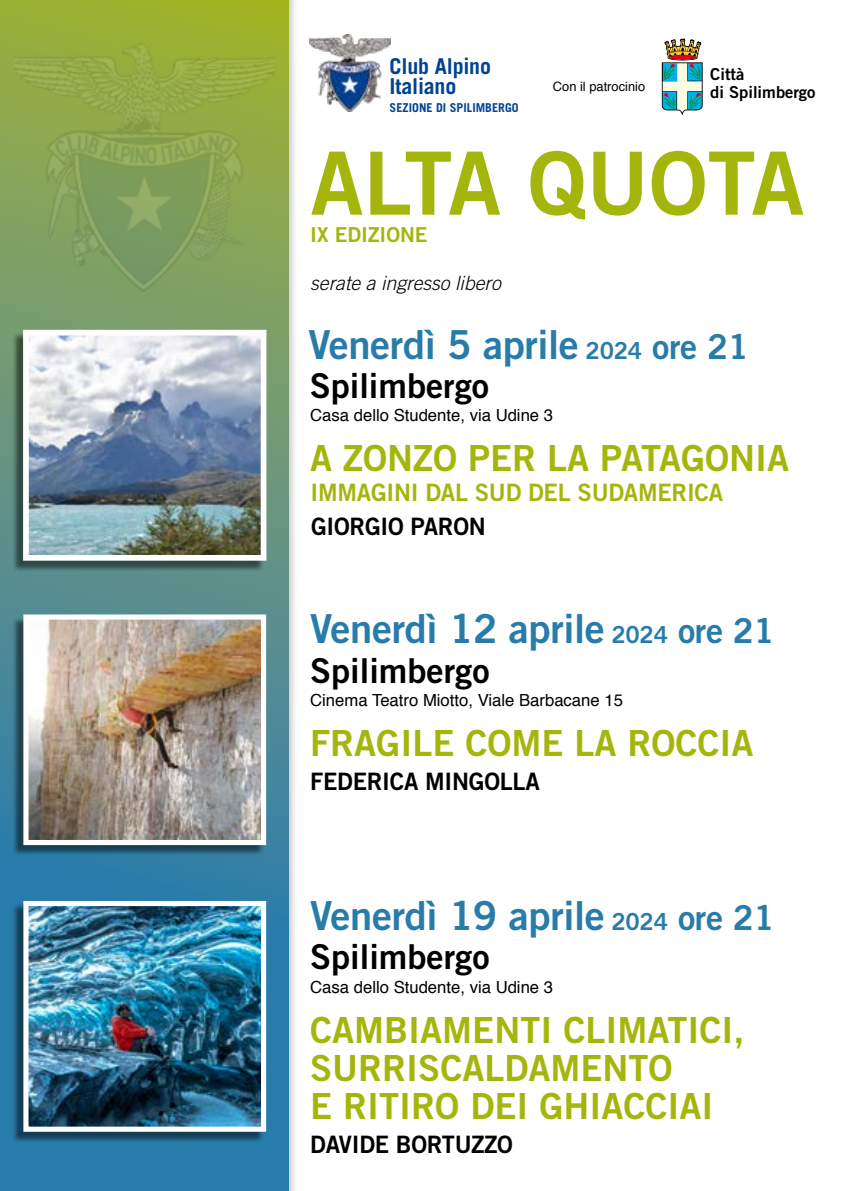
<style>
.page{position:relative;width:851px;height:1191px;background:#fff}
.page>*{position:absolute;margin:0;border:0;box-sizing:border-box;transform-origin:0 0}
.t1{font:87.2px "Trade Gothic LT Std Bd 2";color:#a4b60b}
.t2{font:40px "Trade Gothic LT Std Bd 2";letter-spacing:-.01em;color:#287caa}
.t3{font:36px/38px "Trade Gothic LT Std Bd 2";color:#a4b60b}
.t4{font:34.4px "Trade Gothic LT Std Bd 2";color:#000}
.t5{font:24px "Trade Gothic LT Std Bd 2";letter-spacing:-.01em;color:#000}
.t6{font:24px "Trade Gothic LT Std Bd 2";letter-spacing:-.01em;color:#a4b60b}
.t7{font:700 21.8px/20.2px "Trade Gothic LT Std";letter-spacing:-.01em;color:#004292}
.t8{font:20.6px "Trade Gothic LT Std Bd 2";color:#a4b60b}
.t9{font:italic 300 19.6px "Trade Gothic LT Std";color:#000}
.t10{font:16.6px "Helvetica";color:#000}
.t11{font:16.6px/18.4px "Trade Gothic LT Std Bd 2";color:#000}
.t12{font:12.8px "Helvetica";color:#000}
.t13{font:700 12.2px "Trade Gothic LT Std";color:#004292}
.s1{font-size:23.6px}
.s2{font-size:34.4px}
</style>
<div class="page">
<div style="left:0;top:0;width:298px;height:1191px;background:#000;opacity:.2"></div>
<svg style="left:0;top:0;width:288px;height:1191px;background:#589082"></svg>
<img style="left:14px;top:43px;width:261px;height:248px">
<img style="left:310px;top:35px;width:80px;height:76px">
<div style="left:12px;top:617px;width:252px;height:239px;background:#000;opacity:.5"></div>
<img style="left:29px;top:620px;width:231px;height:219px">
<div style="left:23px;top:614px;width:243px;height:231px;border:5px solid #fff"></div>
<div style="left:12px;top:903px;width:252px;height:240px;background:#000;opacity:.5"></div>
<img style="left:29px;top:907px;width:231px;height:218px">
<div style="left:23px;top:901px;width:243px;height:230px;border:5px solid #fff"></div>
<div style="left:12px;top:332px;width:252px;height:240px;background:#000;opacity:.5"></div>
<img style="left:30px;top:337px;width:229px;height:216px">
<div style="left:23px;top:330px;width:243px;height:230px;border:6px solid #fff"></div>
<svg style="left:661px;top:38px;width:41px;height:78px"></svg>
<p class="t7" style="left:389px;top:56px;width:103px">Club Alpino<br>Italiano</p>
<p class="t13" style="left:389px;top:100px;width:131px">SEZIONE DI SPILIMBERGO</p>
<p class="t12" style="left:553px;top:76px;width:94px">Con il patrocinio</p>
<p class="t11" style="left:710px;top:64px;width:107px">Città<br>di Spilimbergo</p>
<h1 class="t1" style="left:310px;top:129px;width:495px">ALTA QUOTA</h1>
<p class="t8" style="left:310px;top:222px;width:119px">IX EDIZIONE</p>
<p class="t9" style="left:310px;top:272px;width:192px">serate a ingresso libero</p>
<p class="t2" style="left:308px;top:319px;width:441px">Venerdì 5 aprile <span class="s1">2024</span> <span class="s2">ore 21</span></p>
<p class="t4" style="left:309px;top:364px;width:181px">Spilimbergo</p>
<p class="t10" style="left:310px;top:402px;width:244px">Casa dello Studente, via Udine 3</p>
<p class="t3" style="left:310px;top:439px;width:480px">A ZONZO PER LA PATAGONIA</p>
<p class="t6" style="left:310px;top:478px;width:414px">IMMAGINI DAL SUD DEL SUDAMERICA</p>
<p class="t5" style="left:311px;top:511px;width:176px">GIORGIO PARON</p>
<p class="t2" style="left:310px;top:604px;width:466px">Venerdì 12 aprile <span class="s1">2024</span> <span class="s2">ore 21</span></p>
<p class="t4" style="left:310px;top:649px;width:181px">Spilimbergo</p>
<p class="t10" style="left:310px;top:687px;width:314px">Cinema Teatro Miotto, Viale Barbacane 15</p>
<p class="t3" style="left:310px;top:724px;width:444px">FRAGILE COME LA ROCCIA</p>
<p class="t5" style="left:310px;top:766px;width:231px">FEDERICA MINGOLLA</p>
<p class="t2" style="left:310px;top:891px;width:466px">Venerdì 19 aprile <span class="s1">2024</span> <span class="s2">ore 21</span></p>
<p class="t4" style="left:310px;top:935px;width:181px">Spilimbergo</p>
<p class="t10" style="left:310px;top:974px;width:244px">Casa dello Studente, via Udine 3</p>
<p class="t3" style="left:310px;top:1010px;width:435px">CAMBIAMENTI CLIMATICI,<br>SURRISCALDAMENTO<br>E RITIRO DEI GHIACCIAI</p>
<p class="t5" style="left:310px;top:1129px;width:204px">DAVIDE BORTUZZO</p>
</div>
